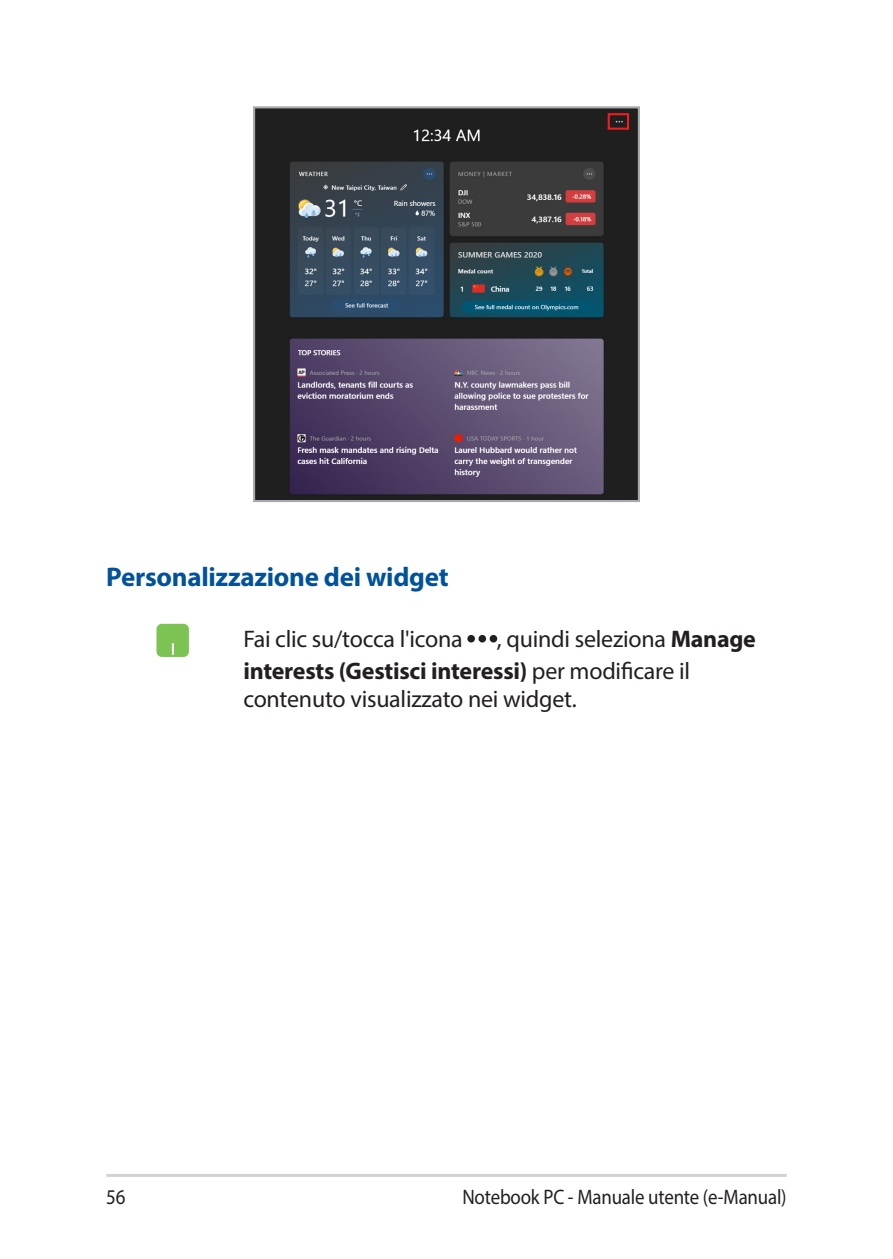
<style>
.page{position:relative;width:893px;height:1259px;background:#fff}
.page>*{position:absolute;margin:0;border:0;box-sizing:border-box;transform-origin:0 0}
.Heading_3{font:700 27px "Myriad Pro";letter-spacing:-.01em;color:#01529a}
.Table_Body_Text{font:700 24px/31.8px "Myriad Pro";letter-spacing:-.01em;color:#231f20}
.Table_Body_Text-2{font:24px "Myriad Pro";letter-spacing:-.01em;color:#231f20}
.t1{font:21px "Myriad Pro";letter-spacing:-.01em;color:#231f20;scale:.9 1}
.s1{font-weight:400}
</style>
<div class="page">
<hr style="left:106px;top:1174px;width:681px;height:3px;background:#d1d2d4">
<div style="left:156px;top:624px;width:33px;height:33px;background:#7bc352;border-radius:5px"></div>
<svg style="left:172px;top:643px;width:2px;height:12px"></svg>
<div style="left:467px;top:635px;width:8px;height:7px;background:#231f20;border-radius:50%"></div>
<div style="left:478px;top:635px;width:8px;height:7px;background:#231f20;border-radius:50%"></div>
<div style="left:490px;top:635px;width:7px;height:7px;background:#231f20;border-radius:50%"></div>
<img style="left:256px;top:109px;width:381px;height:390px">
<div style="left:253px;top:106px;width:387px;height:396px;border:2px solid #a8a9ad"></div>
<div style="left:608px;top:113px;width:21px;height:17px;border:2px solid #ee1d23"></div>
<p class="Heading_3" style="left:106px;top:559px;width:344px">Personalizzazione dei widget</p>
<p class="Table_Body_Text-2" style="left:243px;top:624px;width:221px">Fai clic su/tocca l'icona</p>
<p class="Table_Body_Text" style="left:243px;top:622px;width:514px;text-indent:254px"><span class="s1">, quindi seleziona</span> Manage interests (Gestisci interessi) <span class="s1">per modificare il</span></p>
<p class="Table_Body_Text-2" style="left:243px;top:684px;width:335px">contenuto visualizzato nei widget.</p>
<p class="t1" style="left:106px;top:1184px;width:23px">56</p>
<p class="t1" style="left:462px;top:1184px;width:362px">Notebook PC - Manuale utente (e-Manual)</p>
</div>
